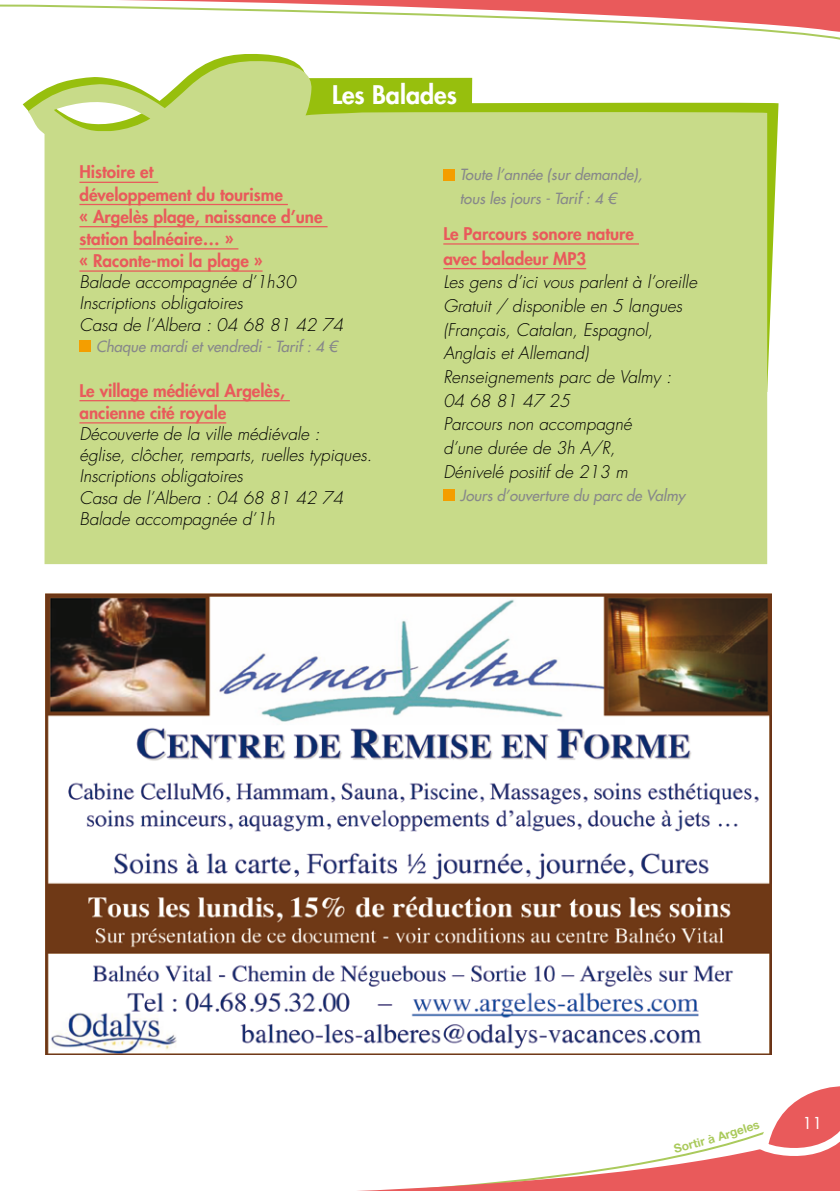
<style>
.page{position:relative;width:840px;height:1191px;background:#fff}
.page>*{position:absolute;margin:0;border:0;box-sizing:border-box;transform-origin:0 0}
.t1{font:800 25px "Futura LT";color:#fff}
.t2{font:italic 300 17px/23.6px "Futura LT";color:#000}
.t3{font:800 17px/22.2px "Futura LT";color:#e95a5b}
.t4{font:16px "Futura LT";color:#fff}
.t5{font:italic 15px/23.6px "Futura LT";color:#87888a}
.t6{font:12px "Alte Haas Grotesk Bold";color:#aaca5c}
</style>
<div class="page">
<svg style="left:358px;top:1138px;width:481px;height:53px"></svg>
<svg style="left:0;top:0;width:839px;height:40px"></svg>
<img style="left:45px;top:593px;width:726px;height:461px">
<svg style="left:23px;top:54px;width:755px;height:358px"></svg>
<svg style="left:28px;top:59px;width:738px;height:505px;background:#cadc8e"></svg>
<hr style="left:79px;top:182px;width:79px;height:1px;background:#e95a5b">
<hr style="left:79px;top:204px;width:209px;height:1px;background:#e95a5b">
<hr style="left:79px;top:226px;width:248px;height:1px;background:#e95a5b">
<hr style="left:79px;top:248px;width:159px;height:1px;background:#e95a5b">
<hr style="left:79px;top:270px;width:183px;height:2px;background:#e95a5b">
<hr style="left:79px;top:400px;width:211px;height:1px;background:#e95a5b">
<hr style="left:79px;top:422px;width:147px;height:1px;background:#e95a5b">
<div style="left:79px;top:340px;width:12px;height:12px;background:#f49e00"></div>
<hr style="left:443px;top:243px;width:195px;height:2px;background:#e95a5b">
<hr style="left:443px;top:268px;width:143px;height:1px;background:#e95a5b">
<div style="left:443px;top:169px;width:11px;height:11px;background:#f49e00"></div>
<div style="left:443px;top:490px;width:11px;height:11px;background:#f49e00"></div>
<svg style="left:745px;top:1086px;width:94px;height:78px"></svg>
<h1 class="t1" style="left:332px;top:78px;width:126px">Les Balades</h1>
<p class="t3" style="left:79px;top:161px;width:244px">Histoire et<br>développement du tourisme<br>« Argelès plage, naissance d’une station balnéaire… »<br>« Raconte-moi la plage »</p>
<p class="t2" style="left:79px;top:272px;width:265px;line-height:21.2px">Balade accompagnée d’1h30<br>Inscriptions obligatoires<br>Casa de l’Albera : 04 68 81 42 74</p>
<p class="t5" style="left:96px;top:334px;width:242px">Chaque mardi et vendredi - Tarif : 4 €</p>
<p class="t3" style="left:79px;top:379px;width:207px">Le village médiéval Argelès, ancienne cité royale</p>
<p class="t2" style="left:79px;top:424px;width:294px;line-height:21.2px">Découverte de la ville médiévale :<br>église, clôcher, remparts, ruelles typiques.<br>Inscriptions obligatoires<br>Casa de l’Albera : 04 68 81 42 74<br>Balade accompagnée d’1h</p>
<p class="t5" style="left:459px;top:163px;width:184px">Toute l’année (sur demande), tous les jours - Tarif : 4 €</p>
<p class="t3" style="left:443px;top:221px;width:192px;line-height:24.6px">Le Parcours sonore nature avec baladeur MP3</p>
<p class="t2" style="left:443px;top:271px;width:255px">Les gens d’ici vous parlent à l’oreille<br>Gratuit / disponible en 5 langues (Français, Catalan, Espagnol,<br>Anglais et Allemand)<br>Renseignements parc de Valmy :<br>04 68 81 47 25<br>Parcours non accompagné<br>d’une durée de 3h A/R,<br>Dénivelé positif de 213 m</p>
<p class="t5" style="left:460px;top:484px;width:226px">Jours d’ouverture du parc de Valmy</p>
<p class="t6" style="left:672px;top:1141px;width:26px;rotate:-15deg">Sort</p>
<p class="t6" style="left:695px;top:1135px;width:31px;rotate:-16deg">iràA</p>
<p class="t6" style="left:723px;top:1127px;width:23px;rotate:-17deg">rgel</p>
<p class="t4" style="left:802px;top:1113px;width:21px">11</p>
</div>
